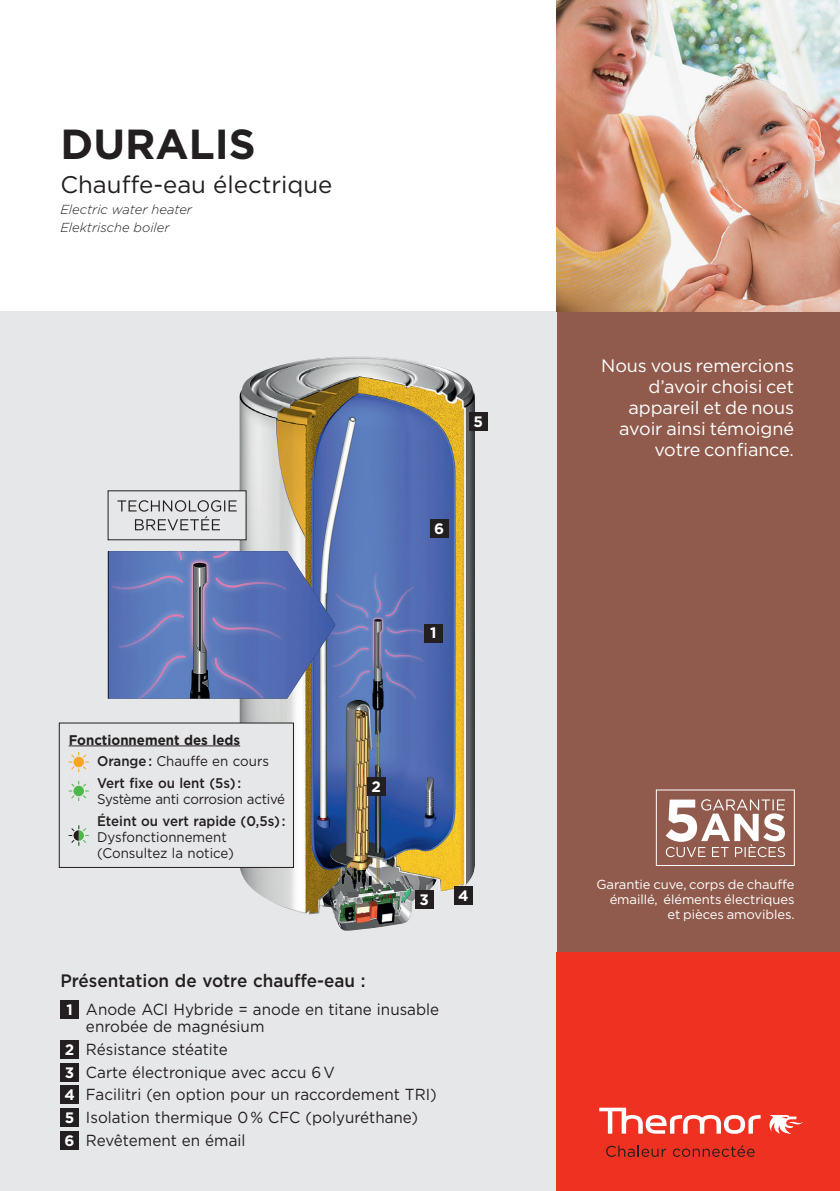
<style>
.page{position:relative;width:840px;height:1191px;background:#fff}
.page>*{position:absolute;margin:0;border:0;box-sizing:border-box;transform-origin:0 0}
.t1{font:700 42px "Gotham";color:#231f20}
.t2{font:24px "Gotham";color:#231f20}
.t3{font:18px/21px "Gotham";letter-spacing:-.005em;color:#fff;text-align:right}
.t4{font:500 18px "Gotham";color:#231f20;scale:.95 1}
.t5{font:16px/22.6px "Gotham";color:#231f20;scale:.95 1}
.t6{font:700 15.2px "Gotham";color:#fff}
.t7{font:14px/21.6px "Gotham";letter-spacing:-.01em;color:#231f20;scale:.95 1}
.t8{font:500 14px/21.6px "Gotham";color:#231f20;scale:.95 1}
.t9{font:13px/15px "Gotham";letter-spacing:-.005em;color:#fff;text-align:right}
.t10{font:italic 300 13px/18px "Gotham";color:#231f20}
.s1{font-weight:700}
.s2{font-weight:400}
.s3{font-weight:500}
.s4{font-weight:700;font-size:15.2px;color:#fff}
</style>
<div class="page">
<div style="left:556px;top:312px;width:283px;height:879px;background:#905b4c"></div>
<div style="left:0;top:312px;width:556px;height:879px;background:#e6e7e9"></div>
<div style="left:556px;top:952px;width:283px;height:239px;background:#ef3122"></div>
<svg style="left:769px;top:1115px;width:34px;height:18px"></svg>
<svg style="left:599px;top:1107px;width:161px;height:26px"></svg>
<svg style="left:606px;top:1145px;width:59px;height:12px"></svg>
<svg style="left:672px;top:1145px;width:82px;height:12px"></svg>
<svg style="left:665px;top:799px;width:119px;height:58px"></svg>
<img style="left:556px;top:0;width:283px;height:312px">
<div style="left:60px;top:1000px;width:19px;height:19px;background:#231f20"></div>
<div style="left:60px;top:1040px;width:19px;height:18px;background:#231f20"></div>
<div style="left:60px;top:1063px;width:19px;height:18px;background:#231f20"></div>
<div style="left:60px;top:1085px;width:19px;height:19px;background:#231f20"></div>
<div style="left:60px;top:1108px;width:19px;height:18px;background:#231f20"></div>
<div style="left:60px;top:1131px;width:19px;height:18px;background:#231f20"></div>
<img style="left:239px;top:356px;width:236px;height:574px">
<img style="left:108px;top:551px;width:227px;height:147px">
<div style="left:424px;top:624px;width:18px;height:18px;background:#231f20"></div>
<div style="left:469px;top:412px;width:18px;height:18px;background:#231f20"></div>
<div style="left:430px;top:519px;width:18px;height:19px;background:#231f20"></div>
<div style="left:366px;top:777px;width:19px;height:18px;background:#231f20"></div>
<div style="left:415px;top:890px;width:18px;height:19px;background:#231f20"></div>
<div style="left:454px;top:886px;width:18px;height:19px;background:#231f20"></div>
<div style="left:108px;top:491px;width:138px;height:49px;background:#e6e7e9"></div>
<div style="left:108px;top:490px;width:138px;height:50px;border:1px solid #231f20"></div>
<svg style="left:117px;top:500px;width:119px;height:30px"></svg>
<div style="left:59px;top:723px;width:234px;height:144px;background:#e6e7e9"></div>
<hr style="left:69px;top:745px;width:171px;height:1px;background:#231f20">
<svg style="left:69px;top:752px;width:20px;height:20px"></svg>
<svg style="left:73px;top:756px;width:12px;height:12px"></svg>
<div style="left:72px;top:755px;width:13px;height:13px;border:1px solid #e6e7e9;border-radius:50%"></div>
<svg style="left:69px;top:781px;width:20px;height:20px"></svg>
<svg style="left:73px;top:785px;width:12px;height:12px"></svg>
<div style="left:72px;top:784px;width:13px;height:13px;border:1px solid #e6e7e9;border-radius:50%"></div>
<svg style="left:69px;top:825px;width:20px;height:20px"></svg>
<p class="t1" style="left:60px;top:116px;width:197px">DURALIS</p>
<p class="t2" style="left:60px;top:169px;width:273px">Chauffe-eau électrique</p>
<p class="t10" style="left:60px;top:200px;width:133px">Electric water heater<br>Elektrische boiler</p>
<p class="t8" style="left:97px;top:728px;width:182px;text-indent:-28px"><span class="s1">Fonctionnement des leds<br></span>Orange : <span class="s2">Chauffe en cours<br></span>Vert fixe ou lent (5s) :</p>
<p class="t7" style="left:97px;top:788px;width:200px">Système anti corrosion activé<br><span class="s3">Éteint ou vert rapide (0,5s) :</span></p>
<p class="t7" style="left:97px;top:828px;width:145px;line-height:16px">Dysfonctionnement (Consultez la notice)</p>
<p class="t6" style="left:371px;top:776px;width:11px">2</p>
<p class="t4" style="left:60px;top:968px;width:322px">Présentation de votre chauffe-eau :</p>
<p class="t6" style="left:473px;top:411px;width:11px">5</p>
<p class="t6" style="left:434px;top:519px;width:12px">6</p>
<p class="t6" style="left:430px;top:623px;width:8px">1</p>
<p class="t6" style="left:419px;top:890px;width:11px">3</p>
<p class="t6" style="left:458px;top:886px;width:12px">4</p>
<p class="t5" style="left:86px;top:1000px;width:373px;line-height:17px;text-indent:-20px"><span class="s4">1</span> Anode ACI Hybride = anode en titane inusable enrobée de magnésium</p>
<p class="t5" style="left:64px;top:1037px;width:393px"><span class="s4">2</span> Résistance stéatite<br><span class="s4">3</span> Carte électronique avec accu 6 V<br><span class="s4">4</span> Facilitri (en option pour un raccordement TRI)<br><span class="s4">5</span> Isolation thermique 0 % CFC (polyuréthane)<br><span class="s4">6</span> Revêtement en émail</p>
<p class="t3" style="left:601px;top:354px;width:194px">Nous vous remercions d’avoir choisi cet appareil et de nous avoir ainsi témoigné votre confiance.</p>
<p class="t9" style="left:596px;top:876px;width:199px">Garantie cuve, corps de chauffe émaillé, éléments électriques et pièces amovibles.</p>
</div>
